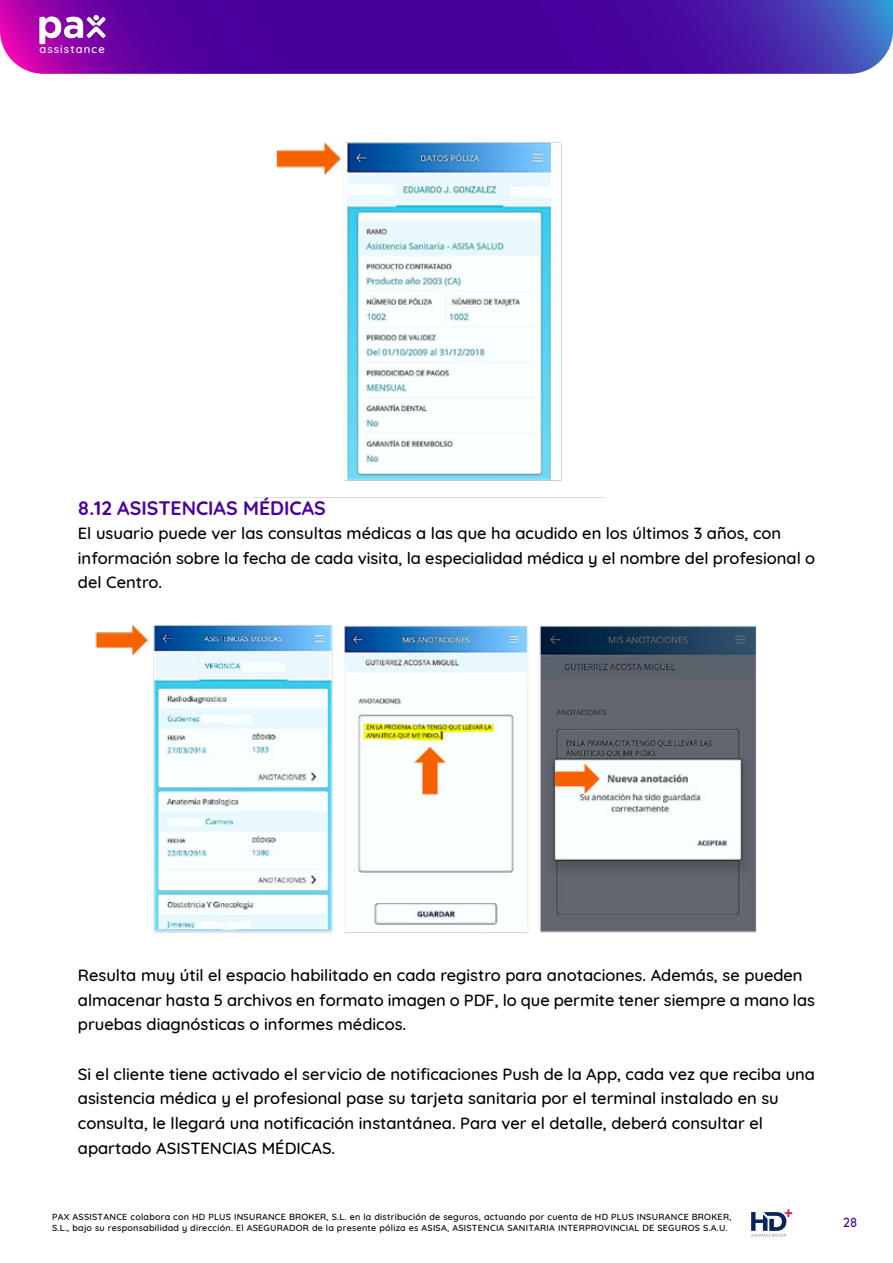
<style>
.page{position:relative;width:893px;height:1263px;background:#fff}
.page>*{position:absolute;margin:0;border:0;box-sizing:border-box;transform-origin:0 0}
.t1{font:700 19.5px "Quicksand";color:#4b009e}
.t2{font:500 16.5px/24.6px "Quicksand";color:#000}
.t3{font:500 13.5px "Quicksand";color:#440196;scale:.91 1}
.t4{font:500 11.25px "Quicksand";letter-spacing:.1em;color:#fff}
.t5{font:500 9px/10.8px "Quicksand";letter-spacing:.03em;color:#000}
</style>
<div class="page">
<img style="left:95px;top:625px;width:662px;height:308px">
<svg style="left:0;top:0;width:893px;height:74px"></svg>
<svg style="left:39px;top:15px;width:67px;height:29px"></svg>
<img style="left:254px;top:142px;width:350px;height:356px">
<svg style="left:751px;top:1209px;width:41px;height:28px"></svg>
<p class="t4" style="left:39px;top:40px;width:67px">assistance</p>
<p class="t1" style="left:78px;top:492px;width:250px">8.12 ASISTENCIAS MÉDICAS</p>
<p class="t2" style="left:78px;top:519px;width:739px">El usuario puede ver las consultas médicas a las que ha acudido en los últimos 3 años, con información sobre la fecha de cada visita, la especialidad médica y el nombre del profesional o del Centro.</p>
<p class="t2" style="left:78px;top:962px;width:739px">Resulta muy útil el espacio habilitado en cada registro para anotaciones. Además, se pueden almacenar hasta 5 archivos en formato imagen o PDF, lo que permite tener siempre a mano las pruebas diagnósticas o informes médicos.</p>
<p class="t2" style="left:78px;top:1060px;width:739px">Si el cliente tiene activado el servicio de notificaciones Push de la App, cada vez que reciba una asistencia médica y el profesional pase su tarjeta sanitaria por el terminal instalado en su consulta, le llegará una notificación instantánea. Para ver el detalle, deberá consultar el apartado ASISTENCIAS MÉDICAS.</p>
<p class="t5" style="left:52px;top:1210px;width:681px">PAX ASSISTANCE colabora con HD PLUS INSURANCE BROKER, S.L. en la distribución de seguros, actuando por cuenta de HD PLUS INSURANCE BROKER,<br>S.L., bajo su responsabilidad y dirección. El ASEGURADOR de la presente póliza es ASISA, ASISTENCIA SANITARIA INTERPROVINCIAL DE SEGUROS S.A.U.</p>
<p class="t3" style="left:843px;top:1211px;width:17px">28</p>
</div>
